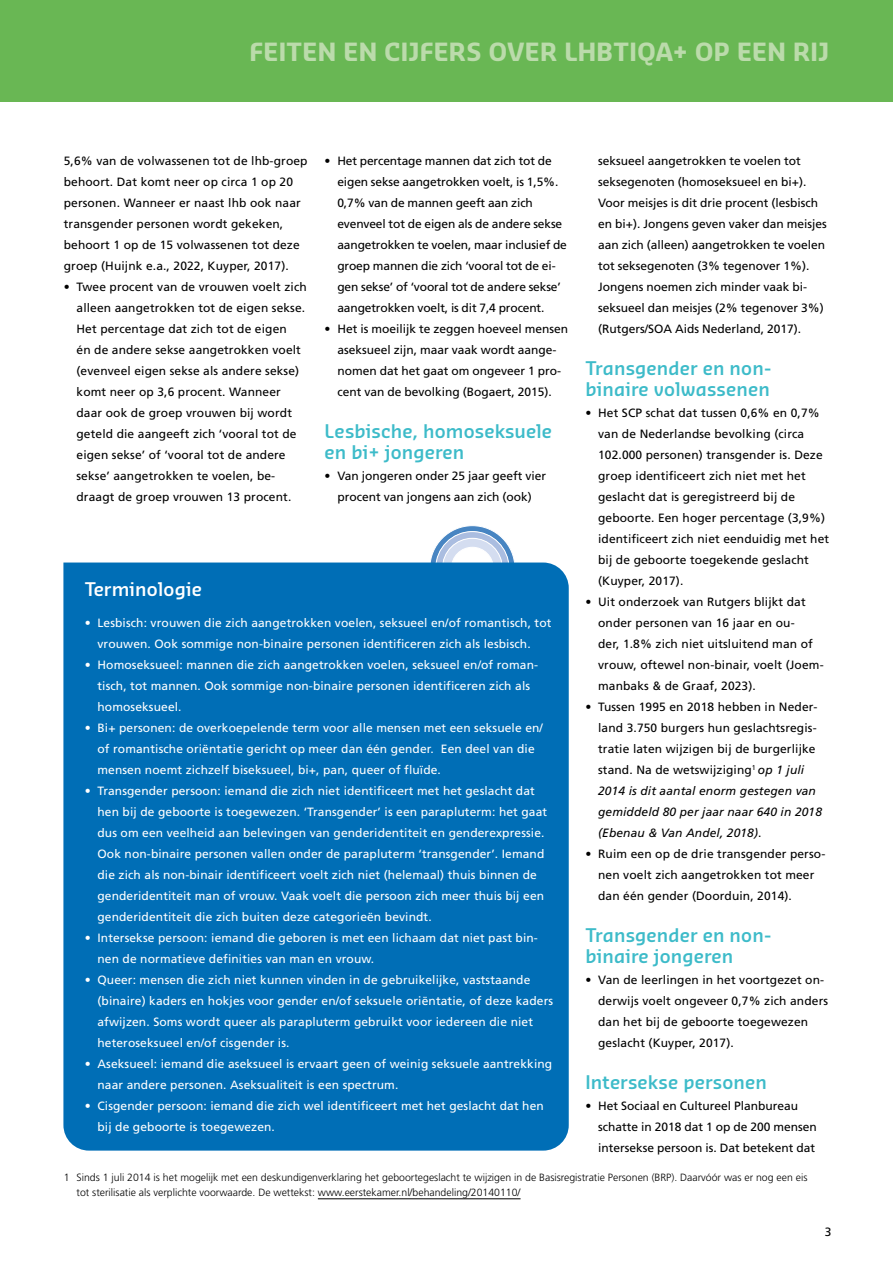
<style>
.page{position:relative;width:893px;height:1263px;background:#fff}
.page>*{position:absolute;margin:0;border:0;box-sizing:border-box;transform-origin:0 0}
.t1{font:700 24px "Sansa Pro";letter-spacing:.01em;color:#bbdbab}
.t2{font:600 18px/21px "Sansa Pro";letter-spacing:.01em;color:#3dbbc9}
.t3{font:600 18px "Sansa Pro";letter-spacing:.01em;color:#fff}
.t4{font:12px/21px "Frutiger LT Pro";letter-spacing:.01em;color:#000}
.t5{font:12px/21px "Frutiger LT Pro";letter-spacing:.01em;color:#fff}
.t6{font:12px/21px "Frutiger LT Pro";letter-spacing:-.01em;color:#000}
.t7{font:300 10.5px/15px "Frutiger LT Pro";color:#000}
.s1{font-style:italic}
</style>
<div class="page">
<div style="left:0;top:0;width:893px;height:102px;background:#69b754"></div>
<svg style="left:430px;top:525px;width:85px;height:37px"></svg>
<div style="left:63px;top:562px;width:506px;height:588px;background:#006eb6"></div>
<hr style="left:318px;top:1198px;width:203px;height:1px;background:#000">
<h1 class="t1" style="left:250px;top:35px;width:581px">FEITEN EN CIJFERS OVER LHBTIQA+ OP EEN RIJ</h1>
<p class="t4" style="left:64px;top:150px;width:245px">5,6% van de volwassenen tot de lhb-groep behoort. Dat komt neer op circa 1 op 20 personen. Wanneer er naast lhb ook naar transgender personen wordt gekeken, behoort 1 op de 15 volwassenen tot deze groep (Huijnk e.a., 2022, Kuyper, 2017).</p>
<p class="t4" style="left:77px;top:276px;width:232px;text-indent:-13px">• Twee procent van de vrouwen voelt zich alleen aangetrokken tot de eigen sekse.<br>Het percentage dat zich tot de eigen<br>én de andere sekse aangetrokken voelt (evenveel eigen sekse als andere sekse) komt neer op 3,6 procent. Wanneer daar ook de groep vrouwen bij wordt geteld die aangeeft zich ‘vooral tot de eigen sekse’ of ‘vooral tot de andere sekse’ aangetrokken te voelen, be&shy;draagt de groep vrouwen 13 procent.</p>
<p class="t6" style="left:337px;top:150px;width:231px;text-indent:-13px">• Het percentage mannen dat zich tot de eigen sekse aangetrokken voelt, is 1,5%.<br>0,7% van de mannen geeft aan zich evenveel tot de eigen als de andere sekse aangetrokken te voelen, maar inclusief de groep mannen die zich ‘vooral tot de ei&shy;gen sekse’ of ‘vooral tot de andere sekse’ aangetrokken voelt, is dit 7,4 procent.</p>
<p class="t4" style="left:325px;top:318px;width:245px;text-align:center">• Het is moeilijk te zeggen hoeveel mensen aseksueel zijn, maar vaak wordt aange&shy;nomen dat het gaat om ongeveer 1 pro&shy;cent van de bevolking (Bogaert, 2015).</p>
<h2 class="t2" style="left:325px;top:420px;width:229px">Lesbische, homoseksuele en bi+ jongeren</h2>
<p class="t4" style="left:325px;top:465px;width:223px;text-align:center">• Van jongeren onder 25 jaar geeft vier procent van jongens aan zich (ook)</p>
<p class="t4" style="left:598px;top:150px;width:230px">seksueel aangetrokken te voelen tot seksegenoten (homoseksueel en bi+).<br>Voor meisjes is dit drie procent (lesbisch en bi+). Jongens geven vaker dan meisjes aan zich (alleen) aangetrokken te voelen tot seksegenoten (3% tegenover 1%).<br>Jongens noemen zich minder vaak bi&shy;seksueel dan meisjes (2% tegenover 3%) (Rutgers/SOA Aids Nederland, 2017).</p>
<h2 class="t2" style="left:585px;top:357px;width:187px">Transgender en non&shy;binaire volwassenen</h2>
<p class="t4" style="left:598px;top:402px;width:233px;text-indent:-13px">• Het SCP schat dat tussen 0,6% en 0,7% van de Nederlandse bevolking (circa 102.000 personen) transgender is. Deze groep identificeert zich niet met het geslacht dat is geregistreerd bij de geboorte. Een hoger percentage (3,9%) identificeert zich niet eenduidig met het bij de geboorte toegekende geslacht (Kuyper, 2017).</p>
<p class="t4" style="left:598px;top:591px;width:227px;text-indent:-13px">• Uit onderzoek van Rutgers blijkt dat onder personen van 16 jaar en ou-<br>der, 1.8% zich niet uitsluitend man of vrouw, oftewel non-binair, voelt (Joem&shy;manbaks &amp; de Graaf, 2023).</p>
<p class="t4" style="left:598px;top:696px;width:225px;text-indent:-13px">• Tussen 1995 en 2018 hebben in Neder&shy;land 3.750 burgers hun geslachtsregis&shy;tratie laten wijzigen bij de burgerlijke stand. Na de wetswijziging<sup>1</sup> <span class="s1">op 1 juli 2014 is dit aantal enorm gestegen van gemiddeld 80 per jaar naar 640 in 2018 (Ebenau &amp; Van Andel, 2018)</span>.</p>
<p class="t4" style="left:598px;top:843px;width:229px;text-indent:-13px">• Ruim een op de drie transgender perso&shy;nen voelt zich aangetrokken tot meer dan één gender (Doorduin, 2014).</p>
<h2 class="t2" style="left:585px;top:924px;width:187px">Transgender en non&shy;binaire jongeren</h2>
<p class="t4" style="left:598px;top:969px;width:231px;text-indent:-13px">• Van de leerlingen in het voortgezet on&shy;derwijs voelt ongeveer 0,7% zich anders dan het bij de geboorte toegewezen geslacht (Kuyper, 2017).</p>
<h2 class="t2" style="left:585px;top:1071px;width:183px">Intersekse personen</h2>
<p class="t4" style="left:598px;top:1095px;width:220px;text-indent:-13px">• Het Sociaal en Cultureel Planbureau schatte in 2018 dat 1 op de 200 mensen intersekse persoon is. Dat betekent dat</p>
<h2 class="t3" style="left:85px;top:577px;width:119px">Terminologie</h2>
<p class="t5" style="left:97px;top:612px;width:456px;text-indent:-13px">• Lesbisch: vrouwen die zich aangetrokken voelen, seksueel en/of romantisch, tot vrouwen. Ook sommige non-binaire personen identificeren zich als lesbisch.</p>
<p class="t5" style="left:97px;top:654px;width:442px;text-indent:-13px">• Homoseksueel: mannen die zich aangetrokken voelen, seksueel en/of roman&shy;tisch, tot mannen. Ook sommige non-binaire personen identificeren zich als homoseksueel.</p>
<p class="t5" style="left:97px;top:717px;width:447px;text-indent:-13px">• Bi+ personen: de overkoepelende term voor alle mensen met een seksuele en/ of romantische oriëntatie gericht op meer dan één gender. Een deel van die mensen noemt zichzelf biseksueel, bi+, pan, queer of fluïde.</p>
<p class="t5" style="left:97px;top:780px;width:451px;text-indent:-13px">• Transgender persoon: iemand die zich niet identificeert met het geslacht dat hen bij de geboorte is toegewezen. ‘Transgender’ is een parapluterm: het gaat dus om een veelheid aan belevingen van genderidentiteit en genderexpressie.<br>Ook non-binaire personen vallen onder de parapluterm ‘transgender’. Iemand die zich als non-binair identificeert voelt zich niet (helemaal) thuis binnen de genderidentiteit man of vrouw. Vaak voelt die persoon zich meer thuis bij een genderidentiteit die zich buiten deze categorieën bevindt.</p>
<p class="t5" style="left:97px;top:927px;width:442px;text-indent:-13px">• Intersekse persoon: iemand die geboren is met een lichaam dat niet past bin&shy;nen de normatieve definities van man en vrouw.</p>
<p class="t5" style="left:97px;top:969px;width:457px;text-indent:-13px">• Queer: mensen die zich niet kunnen vinden in de gebruikelijke, vaststaande (binaire) kaders en hokjes voor gender en/of seksuele oriëntatie, of deze kaders afwijzen. Soms wordt queer als parapluterm gebruikt voor iedereen die niet heteroseksueel en/of cisgender is.</p>
<p class="t5" style="left:97px;top:1053px;width:456px;text-indent:-13px">• Aseksueel: iemand die aseksueel is ervaart geen of weinig seksuele aantrekking naar andere personen. Aseksualiteit is een spectrum.</p>
<p class="t5" style="left:97px;top:1095px;width:448px;text-indent:-13px">• Cisgender persoon: iemand die zich wel identificeert met het geslacht dat hen bij de geboorte is toegewezen.</p>
<p class="t7" style="left:77px;top:1169px;width:732px;text-indent:-13px">1 Sinds 1 juli 2014 is het mogelijk met een deskundigenverklaring het geboortegeslacht te wijzigen in de Basisregistratie Personen (BRP). Daarvóór was er nog een eis tot sterilisatie als verplichte voorwaarde. De wettekst: www.eerstekamer.nl/behandeling/20140110/</p>
<p class="t4" style="left:825px;top:1221px;width:8px">3</p>
</div>
